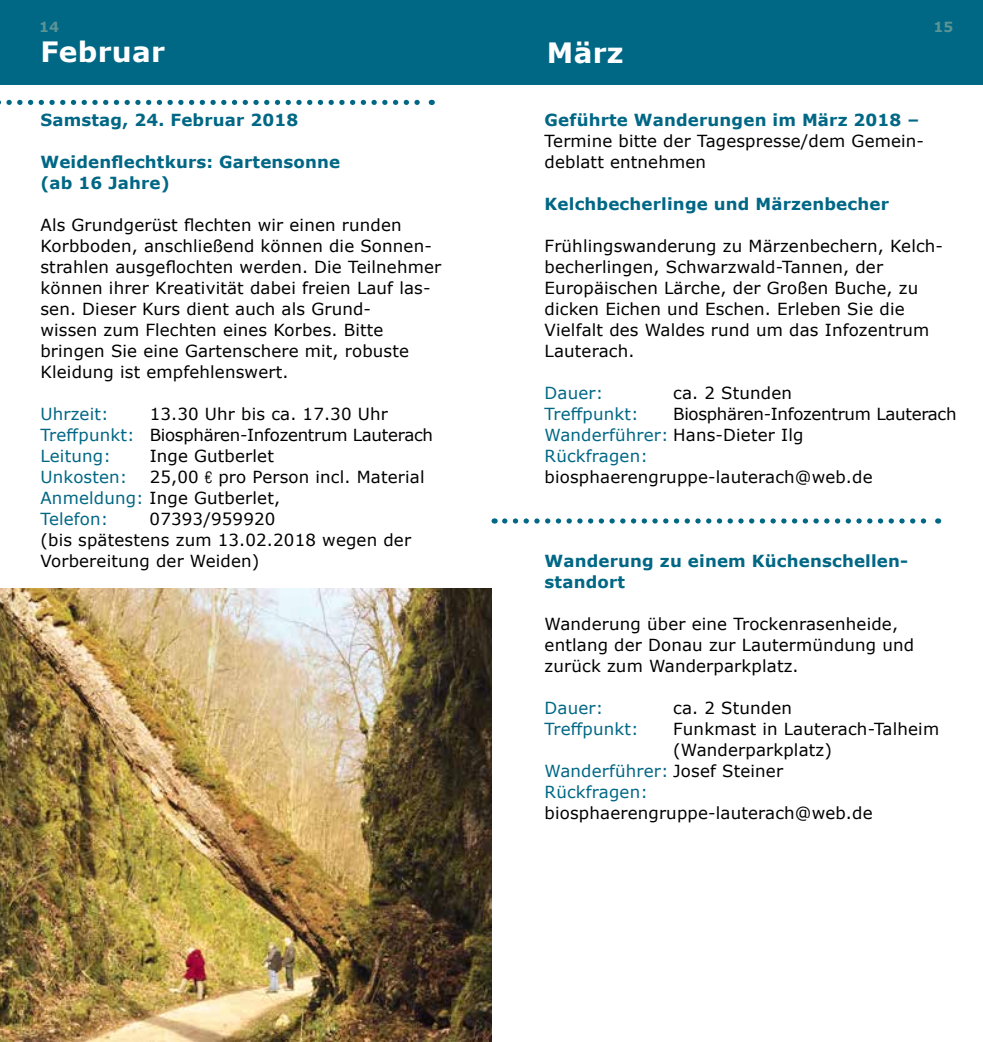
<style>
.page{position:relative;width:983px;height:1042px;background:#fff}
.page>*{position:absolute;margin:0;border:0;box-sizing:border-box;transform-origin:0 0}
.t1{font:700 28px "Verdana";letter-spacing:.01em;color:#fff}
.t2{font:16.62px/21px "Verdana";letter-spacing:.01em;color:#000}
.t3{font:700 16.62px/21px "Verdana";letter-spacing:.01em;color:#006785}
.t4{font:16.62px/21px "Verdana";letter-spacing:.01em;color:#006785}
.t5{font:16.62px/21px "Verdana";letter-spacing:-.015em;color:#000}
.t6{font:700 14px "Verdana";color:#5b9495}
.s1{color:#006785}
.s2{font-family:"Univers";font-weight:300;font-stretch:condensed}
.s3{color:#000}
</style>
<div class="page">
<div style="left:0;top:0;width:491px;height:84px;background:#006785"></div>
<div style="left:491px;top:0;width:491px;height:84px;background:#006785"></div>
<img style="left:0;top:588px;width:491px;height:454px">
<svg style="left:0;top:100px;width:432px;height:5px"></svg>
<svg style="left:504px;top:518px;width:434px;height:5px"></svg>
<p class="t6" style="left:39px;top:17px;width:22px">14</p>
<p class="t6" style="left:933px;top:17px;width:22px">15</p>
<h1 class="t1" style="left:40px;top:32px;width:126px">Februar</h1>
<h1 class="t1" style="left:546px;top:33px;width:78px">März</h1>
<p class="t3" style="left:40px;top:109px;width:259px">Samstag, 24. Februar 2018</p>
<p class="t3" style="left:40px;top:151px;width:301px">Weidenflechtkurs: Gartensonne (ab 16 Jahre)</p>
<p class="t2" style="left:40px;top:214px;width:402px">Als Grundgerüst flechten wir einen runden Korbboden, anschließend können die Sonnen&shy;strahlen ausgeflochten werden. Die Teilnehmer können ihrer Kreativität dabei freien Lauf las&shy;sen. Dieser Kurs dient auch als Grund-<br>wissen zum Flechten eines Korbes. Bitte bringen Sie eine Gartenschere mit, robuste Kleidung ist empfehlenswert.</p>
<p class="t5" style="left:40px;top:404px;width:394px;text-indent:109px">13.30 Uhr bis ca. 17.30 Uhr<br><span class="s1">Treffpunkt:</span> Biosphären-Infozentrum Lauterach<br><span class="s1">Leitung:</span></p>
<p class="t4" style="left:40px;top:404px;width:70px">Uhrzeit:</p>
<p class="t2" style="left:150px;top:446px;width:126px">Inge Gutberlet</p>
<p class="t2" style="left:40px;top:467px;width:385px;text-indent:109px">25,00 <span class="s2">€</span> pro Person incl. Material<br><span class="s1">Anmeldung:</span> Inge Gutberlet,<br><span class="s1">Telefon:</span></p>
<p class="t4" style="left:40px;top:467px;width:88px">Unkosten:</p>
<p class="t2" style="left:40px;top:508px;width:372px;text-indent:109px">07393/959920<br>(bis spätestens zum 13.02.2018 wegen der<br>Vorbereitung der Weiden)</p>
<p class="t3" style="left:544px;top:109px;width:376px">Geführte Wanderungen im März 2018 –</p>
<p class="t2" style="left:544px;top:130px;width:381px">Termine bitte der Tagespresse/dem Gemein&shy;deblatt entnehmen</p>
<p class="t3" style="left:544px;top:193px;width:346px">Kelchbecherlinge und Märzenbecher</p>
<p class="t2" style="left:544px;top:235px;width:400px">Frühlingswanderung zu Märzenbechern, Kelch&shy;becherlingen, Schwarzwald-Tannen, der Europäischen Lärche, der Großen Buche, zu dicken Eichen und Eschen. Erleben Sie die Vielfalt des Waldes rund um das Infozentrum Lauterach.</p>
<p class="t4" style="left:544px;top:382px;width:260px">Dauer:<br>Treffpunkt:<br>Wanderführer: <span class="s3">Hans-Dieter Ilg<br></span>Rückfragen:</p>
<p class="t2" style="left:544px;top:466px;width:329px">biosphaerengruppe-lauterach@web.de</p>
<p class="t5" style="left:673px;top:382px;width:285px">ca. 2 Stunden<br>Biosphären-Infozentrum Lauterach</p>
<p class="t3" style="left:544px;top:550px;width:365px">Wanderung zu einem Küchenschellen&shy;standort</p>
<p class="t2" style="left:544px;top:613px;width:371px">Wanderung über eine Trockenrasenheide, entlang der Donau zur Lautermündung und zurück zum Wanderparkplatz.</p>
<p class="t4" style="left:544px;top:697px;width:96px">Dauer:<br>Treffpunkt:</p>
<p class="t4" style="left:544px;top:760px;width:240px">Wanderführer: <span class="s3">Josef Steiner<br></span>Rückfragen:</p>
<p class="t2" style="left:544px;top:802px;width:329px">biosphaerengruppe-lauterach@web.de</p>
<p class="t2" style="left:673px;top:697px;width:267px">ca. 2 Stunden<br>Funkmast in Lauterach-Talheim (Wanderparkplatz)</p>
</div>
